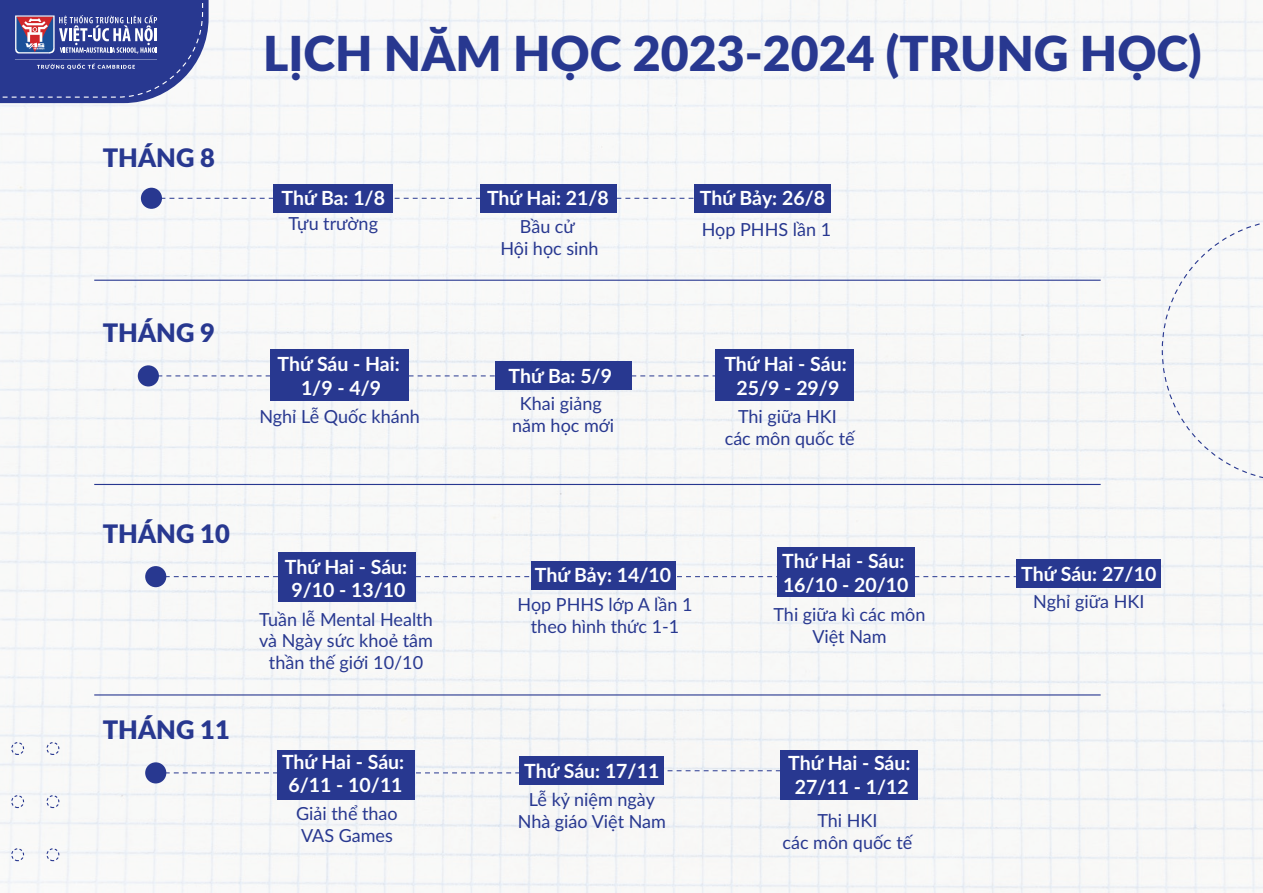
<style>
.page{position:relative;width:1263px;height:893px;background:#fff}
.page>*{position:absolute;margin:0;border:0;box-sizing:border-box;transform-origin:0 0}
.t1{font:900 48.3px "Lato";color:#283890}
.t2{font:900 25.5px "Lato";color:#283890}
.t3{font:700 19.5px/23.4px "Lato";color:#fff;text-align:center}
.t4{font:18px/21.6px "Lato";color:#283890;text-align:center}
</style>
<div class="page">
<img style="left:0;top:0;width:1263px;height:893px">
<svg style="left:162px;top:198px;width:111px;height:1px"></svg>
<svg style="left:393px;top:198px;width:87px;height:1px"></svg>
<svg style="left:616px;top:198px;width:78px;height:1px"></svg>
<div style="left:273px;top:184px;width:120px;height:29px;background:#283890"></div>
<div style="left:694px;top:184px;width:137px;height:29px;background:#283890"></div>
<div style="left:480px;top:184px;width:136px;height:29px;background:#283890"></div>
<div style="left:141px;top:188px;width:21px;height:21px;background:#283890;border-radius:50%"></div>
<svg style="left:159px;top:376px;width:111px;height:1px"></svg>
<svg style="left:409px;top:376px;width:86px;height:1px"></svg>
<svg style="left:631px;top:376px;width:84px;height:1px"></svg>
<div style="left:270px;top:350px;width:139px;height:51px;background:#283890"></div>
<div style="left:715px;top:350px;width:138px;height:51px;background:#283890"></div>
<div style="left:495px;top:361px;width:136px;height:29px;background:#283890"></div>
<div style="left:138px;top:365px;width:21px;height:21px;background:#283890;border-radius:50%"></div>
<svg style="left:166px;top:576px;width:112px;height:1px"></svg>
<svg style="left:416px;top:576px;width:115px;height:1px"></svg>
<svg style="left:675px;top:576px;width:102px;height:1px"></svg>
<svg style="left:915px;top:576px;width:102px;height:1px"></svg>
<div style="left:531px;top:561px;width:144px;height:29px;background:#283890"></div>
<div style="left:278px;top:552px;width:138px;height:50px;background:#283890"></div>
<div style="left:777px;top:547px;width:138px;height:49px;background:#283890"></div>
<div style="left:1017px;top:559px;width:144px;height:29px;background:#283890"></div>
<div style="left:145px;top:566px;width:21px;height:21px;background:#283890;border-radius:50%"></div>
<svg style="left:166px;top:772px;width:111px;height:1px"></svg>
<svg style="left:414px;top:772px;width:106px;height:1px"></svg>
<svg style="left:664px;top:770px;width:116px;height:1px"></svg>
<div style="left:145px;top:762px;width:21px;height:21px;background:#283890;border-radius:50%"></div>
<div style="left:520px;top:756px;width:144px;height:29px;background:#283890"></div>
<div style="left:277px;top:750px;width:137px;height:50px;background:#283890"></div>
<div style="left:780px;top:750px;width:138px;height:50px;background:#283890"></div>
<hr style="left:94px;top:280px;width:1007px;height:1px;background:#283890">
<hr style="left:94px;top:484px;width:1007px;height:1px;background:#283890">
<hr style="left:94px;top:694px;width:1007px;height:1px;background:#283890">
<svg style="left:1162px;top:219px;width:101px;height:263px"></svg>
<div style="left:46px;top:742px;width:13px;height:13px;border:1px dashed #283890;border-radius:50%"></div>
<div style="left:46px;top:795px;width:13px;height:13px;border:1px dashed #283890;border-radius:50%"></div>
<div style="left:46px;top:848px;width:13px;height:13px;border:1px dashed #283890;border-radius:50%"></div>
<div style="left:11px;top:742px;width:13px;height:13px;border:1px dashed #283890;border-radius:50%"></div>
<div style="left:11px;top:795px;width:13px;height:13px;border:1px dashed #283890;border-radius:50%"></div>
<div style="left:11px;top:848px;width:13px;height:13px;border:1px dashed #283890;border-radius:50%"></div>
<svg style="left:0;top:0;width:209px;height:103px;background:#4e59a0"></svg>
<h2 class="t2" style="left:103px;top:138px;width:114px">THÁNG 8</h2>
<h2 class="t2" style="left:103px;top:314px;width:114px">THÁNG 9</h2>
<h2 class="t2" style="left:103px;top:514px;width:129px">THÁNG 10</h2>
<h2 class="t2" style="left:103px;top:711px;width:129px">THÁNG 11</h2>
<h1 class="t1" style="left:263px;top:17px;width:940px">LỊCH NĂM HỌC 2023-2024 (TRUNG HỌC)</h1>
<p class="t3" style="left:282px;top:186px;width:105px">Thứ Ba: 1/8</p>
<p class="t4" style="left:288px;top:212px;width:91px">Tựu trường</p>
<p class="t3" style="left:278px;top:351px;width:124px">Thứ Sáu - Hai:<br>1/9 - 4/9</p>
<p class="t4" style="left:259px;top:405px;width:162px">Nghỉ Lễ Quốc khánh</p>
<p class="t3" style="left:285px;top:554px;width:124px">Thứ Hai - Sáu:<br>9/10 - 13/10</p>
<p class="t4" style="left:259px;top:608px;width:175px">Tuần lễ Mental Health và Ngày sức khoẻ tâm thần thế giới 10/10</p>
<p class="t3" style="left:487px;top:186px;width:123px">Thứ Hai: 21/8</p>
<p class="t4" style="left:500px;top:215px;width:100px">Bầu cử<br>Hội học sinh</p>
<p class="t3" style="left:508px;top:363px;width:105px">Thứ Ba: 5/9</p>
<p class="t4" style="left:512px;top:392px;width:103px">Khai giảng năm học mới</p>
<p class="t3" style="left:700px;top:186px;width:127px">Thứ Bảy: 26/8</p>
<p class="t4" style="left:702px;top:218px;width:131px">Họp PHHS lần 1</p>
<p class="t3" style="left:724px;top:351px;width:124px">Thứ Hai - Sáu:<br>25/9 - 29/9</p>
<p class="t4" style="left:725px;top:405px;width:131px">Thi giữa HKI<br>các môn quốc tế</p>
<p class="t3" style="left:535px;top:563px;width:138px">Thứ Bảy: 14/10</p>
<p class="t4" style="left:518px;top:593px;width:176px">Họp PHHS lớp A lần 1 theo hình thức 1-1</p>
<p class="t3" style="left:782px;top:549px;width:128px;text-align:left">Thứ Hai - Sáu:<br>16/10 - 20/10</p>
<p class="t4" style="left:773px;top:603px;width:153px">Thi giữa kì các môn<br>Việt Nam</p>
<p class="t3" style="left:282px;top:749px;width:124px">Thứ Hai - Sáu:<br>6/11 - 10/11</p>
<p class="t3" style="left:788px;top:751px;width:124px">Thứ Hai - Sáu:<br>27/11 - 1/12</p>
<p class="t4" style="left:296px;top:802px;width:103px;text-align:left">Giải thể thao<br>VAS Games</p>
<p class="t3" style="left:524px;top:758px;width:136px">Thứ Sáu: 17/11</p>
<p class="t4" style="left:518px;top:788px;width:150px">Lễ kỷ niệm ngày<br>Nhà giáo Việt Nam</p>
<p class="t4" style="left:782px;top:809px;width:131px">Thi HKI<br>các môn quốc tế</p>
<p class="t3" style="left:1021px;top:561px;width:136px">Thứ Sáu: 27/10</p>
<p class="t4" style="left:1033px;top:590px;width:113px">Nghỉ giữa HKI</p>
</div>
